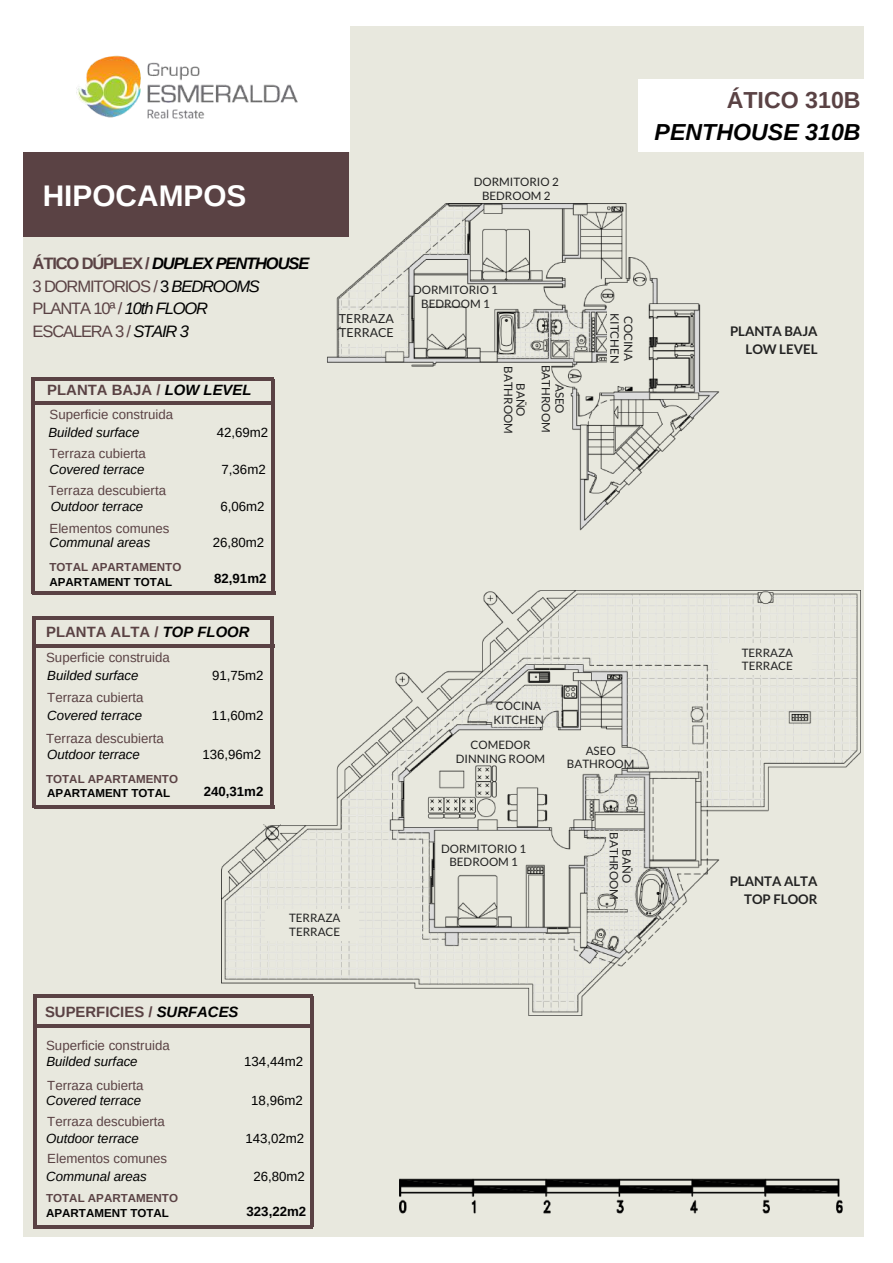
<style>
.page{position:relative;width:893px;height:1263px;background:#fff}
.page>*{position:absolute;margin:0;border:0;box-sizing:border-box;transform-origin:0 0}
.t1{font:700 29.85px "Arimo";color:#fff}
.t2{font:italic 700 23.25px "Arimo";color:#000}
.t3{font:700 23.25px "Arimo";color:#5a4244}
.t4{font:16.5px/22.5px "Arimo";letter-spacing:-.07em;color:#5a4244}
.t5{font:700 14.85px "Arimo";color:#5a4244}
.t6{font:13.2px "Arimo";color:#5a4244}
.t7{font:italic 13.2px "Arimo";color:#000}
.t8{font:13.2px "Arimo";color:#000}
.t9{font:700 13.2px/18px "Lato";color:#222;text-align:right}
.t10{font:700 13.2px "Arimo";color:#000}
.t11{font:12.45px/13.5px "Lato";color:#222}
.t12{font:11.55px/13.5px "Lato";color:#222;text-align:center}
.t13{font:700 11.55px "Arimo";color:#5a4244}
.t14{font:700 11.55px "Arimo";color:#000}
.s1{font-weight:700}
.s2{font-weight:700;font-style:italic;color:#000}
.s3{color:#000}
.s4{font-style:italic;color:#000}
</style>
<div class="page">
<div style="left:24px;top:26px;width:840px;height:1210px;background:#e8e8de"></div>
<img style="left:222px;top:204px;width:638px;height:812px">
<div style="left:24px;top:152px;width:325px;height:84px;background:#5a4244"></div>
<div style="left:0;top:0;width:350px;height:152px;background:#fff"></div>
<img style="left:76px;top:55px;width:222px;height:64px">
<hr style="left:33px;top:1208px;width:3px;height:19px;background:#5a4244">
<hr style="left:33px;top:996px;width:3px;height:19px;background:#5a4244">
<hr style="left:33px;top:1077px;width:3px;height:131px;background:#5a4244">
<hr style="left:33px;top:1014px;width:3px;height:63px;background:#5a4244">
<hr style="left:310px;top:1208px;width:3px;height:19px;background:#5a4244">
<hr style="left:310px;top:996px;width:3px;height:19px;background:#5a4244">
<hr style="left:310px;top:1077px;width:3px;height:131px;background:#5a4244">
<hr style="left:310px;top:1014px;width:3px;height:63px;background:#5a4244">
<hr style="left:33px;top:994px;width:19px;height:4px;background:#5a4244">
<hr style="left:293px;top:994px;width:19px;height:4px;background:#5a4244">
<hr style="left:52px;top:994px;width:131px;height:4px;background:#5a4244">
<hr style="left:183px;top:994px;width:111px;height:4px;background:#5a4244">
<hr style="left:34px;top:1024px;width:19px;height:3px;background:#5a4244">
<hr style="left:292px;top:1024px;width:19px;height:3px;background:#5a4244">
<hr style="left:53px;top:1024px;width:131px;height:3px;background:#5a4244">
<hr style="left:184px;top:1024px;width:109px;height:3px;background:#5a4244">
<hr style="left:33px;top:1225px;width:19px;height:4px;background:#5a4244">
<hr style="left:293px;top:1225px;width:19px;height:4px;background:#5a4244">
<hr style="left:52px;top:1225px;width:132px;height:4px;background:#5a4244">
<hr style="left:183px;top:1225px;width:111px;height:4px;background:#5a4244">
<hr style="left:32px;top:788px;width:4px;height:19px;background:#5a4244">
<hr style="left:32px;top:618px;width:4px;height:19px;background:#5a4244">
<hr style="left:32px;top:657px;width:4px;height:132px;background:#5a4244">
<hr style="left:32px;top:637px;width:4px;height:20px;background:#5a4244">
<hr style="left:271px;top:788px;width:3px;height:19px;background:#5a4244">
<hr style="left:271px;top:617px;width:3px;height:19px;background:#5a4244">
<hr style="left:271px;top:656px;width:3px;height:132px;background:#5a4244">
<hr style="left:271px;top:635px;width:3px;height:22px;background:#5a4244">
<hr style="left:32px;top:616px;width:19px;height:3px;background:#5a4244">
<hr style="left:254px;top:616px;width:19px;height:3px;background:#5a4244">
<hr style="left:51px;top:616px;width:131px;height:3px;background:#5a4244">
<hr style="left:182px;top:616px;width:73px;height:3px;background:#5a4244">
<hr style="left:33px;top:644px;width:19px;height:4px;background:#5a4244">
<hr style="left:255px;top:644px;width:19px;height:4px;background:#5a4244">
<hr style="left:52px;top:644px;width:131px;height:4px;background:#5a4244">
<hr style="left:183px;top:644px;width:73px;height:4px;background:#5a4244">
<hr style="left:34px;top:805px;width:19px;height:4px;background:#5a4244">
<hr style="left:255px;top:805px;width:19px;height:4px;background:#5a4244">
<hr style="left:53px;top:805px;width:132px;height:4px;background:#5a4244">
<hr style="left:184px;top:805px;width:72px;height:4px;background:#5a4244">
<hr style="left:31px;top:574px;width:4px;height:19px;background:#5a4244">
<hr style="left:31px;top:377px;width:4px;height:19px;background:#5a4244">
<hr style="left:31px;top:443px;width:4px;height:132px;background:#5a4244">
<hr style="left:31px;top:396px;width:4px;height:47px;background:#5a4244">
<hr style="left:271px;top:574px;width:3px;height:19px;background:#5a4244">
<hr style="left:271px;top:380px;width:3px;height:19px;background:#5a4244">
<hr style="left:271px;top:443px;width:3px;height:132px;background:#5a4244">
<hr style="left:271px;top:398px;width:3px;height:46px;background:#5a4244">
<hr style="left:33px;top:377px;width:19px;height:4px;background:#5a4244">
<hr style="left:254px;top:377px;width:19px;height:4px;background:#5a4244">
<hr style="left:52px;top:377px;width:131px;height:4px;background:#5a4244">
<hr style="left:183px;top:377px;width:72px;height:4px;background:#5a4244">
<hr style="left:33px;top:401px;width:19px;height:3px;background:#5a4244">
<hr style="left:254px;top:401px;width:19px;height:3px;background:#5a4244">
<hr style="left:52px;top:401px;width:131px;height:3px;background:#5a4244">
<hr style="left:183px;top:401px;width:71px;height:3px;background:#5a4244">
<hr style="left:32px;top:591px;width:19px;height:4px;background:#5a4244">
<hr style="left:256px;top:591px;width:19px;height:4px;background:#5a4244">
<hr style="left:51px;top:591px;width:131px;height:4px;background:#5a4244">
<hr style="left:182px;top:591px;width:75px;height:4px;background:#5a4244">
<div style="left:638px;top:80px;width:253px;height:72px;background:#fff"></div>
<img style="left:376px;top:1178px;width:488px;height:59px">
<div style="left:718px;top:643px;width:94px;height:31px;background:#e8e8de"></div>
<div style="left:266px;top:909px;width:93px;height:31px;background:#e8e8de"></div>
<div style="left:341px;top:310px;width:60px;height:33px;background:#e8e8de"></div>
<div style="left:607px;top:303px;width:31px;height:71px;background:#e8e8de"></div>
<h1 class="t1" style="left:43px;top:179px;width:205px">HIPOCAMPOS</h1>
<p class="t4" style="left:33px;top:252px;width:278px"><span class="s1">ÁTICO DÚPLEX /</span> <span class="s2">DUPLEX PENTHOUSE<br></span>3 DORMITORIOS / <span class="s3">3</span> <span class="s4">BEDROOMS<br></span>PLANTA 10ª / <span class="s4">10th FLOOR<br></span>ESCALERA 3 / <span class="s4">STAIR 3</span></p>
<p class="t5" style="left:47px;top:382px;width:206px">PLANTA BAJA / <span class="s4">LOW LEVEL</span></p>
<p class="t6" style="left:50px;top:407px;width:125px">Superficie construida</p>
<p class="t7" style="left:48px;top:425px;width:93px">Builded surface</p>
<p class="t8" style="left:217px;top:425px;width:53px">42,69m2</p>
<p class="t6" style="left:50px;top:446px;width:98px">Terraza cubierta</p>
<p class="t7" style="left:50px;top:462px;width:96px">Covered terrace</p>
<p class="t8" style="left:222px;top:462px;width:46px">7,36m2</p>
<p class="t6" style="left:48px;top:483px;width:119px">Terraza descubierta</p>
<p class="t7" style="left:51px;top:499px;width:94px">Outdoor terrace</p>
<p class="t8" style="left:221px;top:499px;width:46px">6,06m2</p>
<p class="t6" style="left:50px;top:521px;width:121px">Elementos comunes</p>
<p class="t7" style="left:50px;top:535px;width:102px">Communal areas</p>
<p class="t8" style="left:213px;top:535px;width:53px">26,80m2</p>
<p class="t13" style="left:50px;top:560px;width:133px">TOTAL APARTAMENTO</p>
<p class="t14" style="left:50px;top:575px;width:124px">APARTAMENT TOTAL</p>
<p class="t10" style="left:214px;top:571px;width:54px">82,91m2</p>
<p class="t5" style="left:46px;top:624px;width:205px">PLANTA ALTA / <span class="s4">TOP FLOOR</span></p>
<p class="t6" style="left:46px;top:650px;width:125px">Superficie construida</p>
<p class="t7" style="left:47px;top:668px;width:93px">Builded surface</p>
<p class="t8" style="left:212px;top:668px;width:53px">91,75m2</p>
<p class="t6" style="left:47px;top:690px;width:98px">Terraza cubierta</p>
<p class="t7" style="left:47px;top:708px;width:96px">Covered terrace</p>
<p class="t8" style="left:212px;top:708px;width:53px">11,60m2</p>
<p class="t6" style="left:46px;top:731px;width:119px">Terraza descubierta</p>
<p class="t7" style="left:47px;top:747px;width:94px">Outdoor terrace</p>
<p class="t8" style="left:202px;top:747px;width:60px">136,96m2</p>
<p class="t13" style="left:46px;top:772px;width:133px">TOTAL APARTAMENTO</p>
<p class="t14" style="left:47px;top:787px;width:124px">APARTAMENT TOTAL</p>
<p class="t10" style="left:204px;top:784px;width:61px">240,31m2</p>
<p class="t11" style="left:339px;top:312px;width:57px">TERRAZA<br>TERRACE</p>
<p class="t12" style="left:289px;top:911px;width:53px;text-align:left">TERRAZA<br>TERRACE</p>
<p class="t12" style="left:474px;top:175px;width:86px">DORMITORIO 2<br>BEDROOM 2</p>
<p class="t12" style="left:413px;top:283px;width:86px">DORMITORIO 1<br>BEDROOM 1</p>
<p class="t12" style="left:527px;top:366px;width:69px;line-height:12.5px;rotate:90deg">BAÑO<br>BATHROOM</p>
<p class="t12" style="left:567px;top:365px;width:69px;rotate:90deg">ASEO<br>BATHROOM</p>
<p class="t12" style="left:635px;top:313px;width:52px;text-align:left;rotate:90deg">COCINA<br>KITCHEN</p>
<p class="t12" style="left:493px;top:699px;width:52px;text-align:left">COCINA<br>KITCHEN</p>
<p class="t12" style="left:456px;top:738px;width:91px">COMEDOR<br>DINNING ROOM</p>
<p class="t12" style="left:567px;top:743px;width:69px">ASEO<br>BATHROOM</p>
<p class="t12" style="left:441px;top:841px;width:86px">DORMITORIO 1<br>BEDROOM 1</p>
<p class="t12" style="left:633px;top:832px;width:69px;line-height:12.5px;rotate:90deg">BAÑO<br>BATHROOM</p>
<h2 class="t3" style="left:727px;top:87px;width:135px">ÁTICO 310B</h2>
<h2 class="t2" style="left:655px;top:119px;width:208px">PENTHOUSE 310B</h2>
<p class="t9" style="left:730px;top:321px;width:89px">PLANTA BAJA<br>LOW LEVEL</p>
<p class="t12" style="left:742px;top:645px;width:53px;text-align:left">TERRAZA<br>TERRACE</p>
<p class="t9" style="left:730px;top:872px;width:89px">PLANTA ALTA<br>TOP FLOOR</p>
<p class="t5" style="left:45px;top:1003px;width:195px">SUPERFICIES / <span class="s4">SURFACES</span></p>
<p class="t6" style="left:46px;top:1037px;width:125px">Superficie construida</p>
<p class="t7" style="left:46px;top:1054px;width:93px">Builded surface</p>
<p class="t8" style="left:244px;top:1054px;width:60px">134,44m2</p>
<p class="t6" style="left:47px;top:1078px;width:98px">Terraza cubierta</p>
<p class="t7" style="left:46px;top:1093px;width:96px">Covered terrace</p>
<p class="t8" style="left:251px;top:1093px;width:53px">18,96m2</p>
<p class="t6" style="left:47px;top:1114px;width:119px">Terraza descubierta</p>
<p class="t7" style="left:46px;top:1131px;width:94px">Outdoor terrace</p>
<p class="t8" style="left:245px;top:1131px;width:60px">143,02m2</p>
<p class="t6" style="left:47px;top:1151px;width:121px">Elementos comunes</p>
<p class="t7" style="left:46px;top:1169px;width:102px">Communal areas</p>
<p class="t8" style="left:253px;top:1169px;width:53px">26,80m2</p>
<p class="t13" style="left:46px;top:1191px;width:133px">TOTAL APARTAMENTO</p>
<p class="t14" style="left:46px;top:1207px;width:124px">APARTAMENT TOTAL</p>
<p class="t10" style="left:247px;top:1204px;width:61px">323,22m2</p>
</div>
